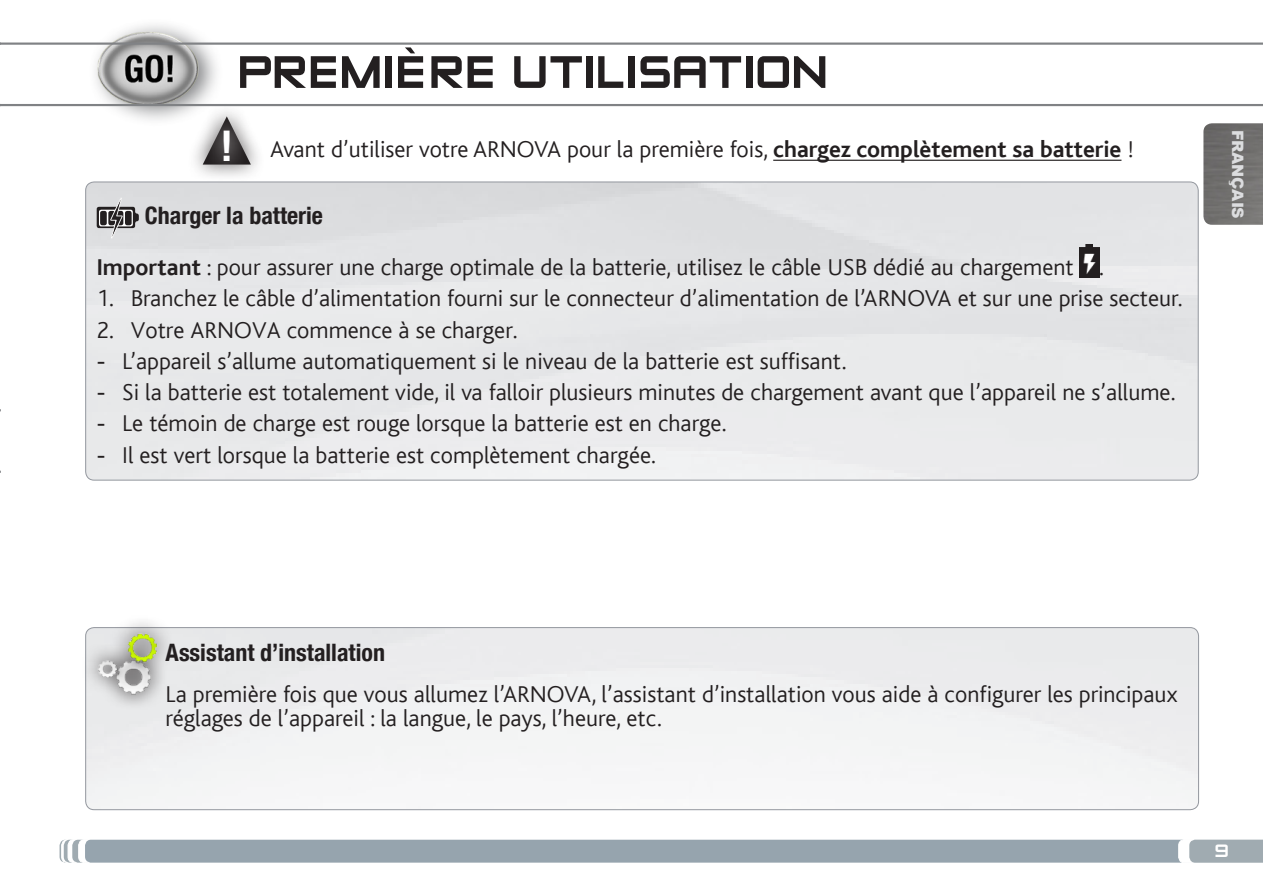
<style>
.page{position:relative;width:1263px;height:893px;background:#fff}
.page>*{position:absolute;margin:0;border:0;box-sizing:border-box;transform-origin:0 0}
.t1{font:900 69.6px "Arial";color:#231f20}
.section_title{font:54px "Zero Twos";color:#231f20}
.t2{font:300 24px/24px "Bliss";color:#231f20}
.t3{font:700 condensed 24px "Helvetica Neue LT Com";color:#231f20}
.t4{font:21px "Zero Twos";color:#fff}
.t5{font:900 15.6px "Arial";letter-spacing:-.01em;color:#dcdddf}
.s1{font-family:"Helvetica Neue LT Com";font-weight:700;font-stretch:condensed;font-size:42.3px;color:#fff}
.s2{font-weight:700}
.s3{font-family:"Arial";font-weight:400}
</style>
<div class="page">
<div style="left:89px;top:18px;width:135px;height:109px;background:#6c6d70;opacity:.85"></div>
<img style="left:93px;top:30px;width:113px;height:83px">
<div style="left:85px;top:627px;width:1114px;height:183px;border:1px solid #93979e;border-radius:9px"></div>
<svg style="left:85px;top:622px;width:88px;height:88px;background:#e0e1e2"></svg>
<img style="left:97px;top:632px;width:61px;height:63px">
<div style="left:187px;top:102px;width:80px;height:81px;background:#231f20;opacity:.75"></div>
<svg style="left:205px;top:113px;width:43px;height:65px"></svg>
<hr style="left:0;top:104px;width:1263px;height:2px;background:#808285">
<hr style="left:0;top:43px;width:1263px;height:2px;background:#808285">
<svg style="left:60px;top:839px;width:1203px;height:24px;background:#9daab3"></svg>
<img style="left:86px;top:182px;width:1112px;height:298px">
<svg style="left:97px;top:198px;width:42px;height:40px;background:#9a999a"></svg>
<img style="left:1203px;top:123px;width:60px;height:102px">
<hr style="left:773px;top:160px;width:348px;height:1px;background:#231f20">
<img style="left:1080px;top:245px;width:19px;height:32px">
<p class="section_title" style="left:238px;top:45px;width:592px">PREMIÈRE UTILISATION</p>
<h1 class="t1" style="left:192px;top:89px;width:70px">▲<span class="s1">!</span></h1>
<p class="t2" style="left:270px;top:138px;width:866px">Avant d’utiliser votre ARNOVA pour la première fois, <span class="s2">chargez complètement sa batterie</span> !</p>
<p class="t3" style="left:145px;top:201px;width:180px">Charger la batterie</p>
<p class="t2" style="left:97px;top:256px;width:1009px"><span class="s2">Important</span> : pour assurer une charge optimale de la batterie, utilisez le câble USB dédié au chargement .</p>
<p class="t2" style="left:97px;top:287px;width:1087px">1. Branchez le câble d’alimentation fourni sur le connecteur d’alimentation de l’ARNOVA et sur une prise secteur.</p>
<p class="t2" style="left:97px;top:318px;width:422px">2. Votre ARNOVA commence à se charger.</p>
<p class="t2" style="left:97px;top:349px;width:751px"><span class="s3">-</span> L’appareil s’allume automatiquement si le niveau de la batterie est suffisant.</p>
<p class="t2" style="left:97px;top:381px;width:1080px"><span class="s3">-</span> Si la batterie est totalement vide, il va falloir plusieurs minutes de chargement avant que l’appareil ne s’allume.</p>
<p class="t2" style="left:97px;top:412px;width:631px"><span class="s3">-</span> Le témoin de charge est rouge lorsque la batterie est en charge.</p>
<p class="t2" style="left:97px;top:443px;width:560px"><span class="s3">-</span> Il est vert lorsque la batterie est complètement chargée.</p>
<p class="t5" style="left:1249px;top:130px;width:91px;rotate:90deg">FRANÇAIS</p>
<p class="t3" style="left:166px;top:638px;width:221px">Assistant d’installation</p>
<p class="t2" style="left:166px;top:682px;width:1013px">La première fois que vous allumez l’ARNOVA, l’assistant d’installation vous aide à configurer les principaux réglages de l’appareil : la langue, le pays, l’heure, etc.</p>
<p class="t4" style="left:1215px;top:840px;width:15px">9</p>
</div>
